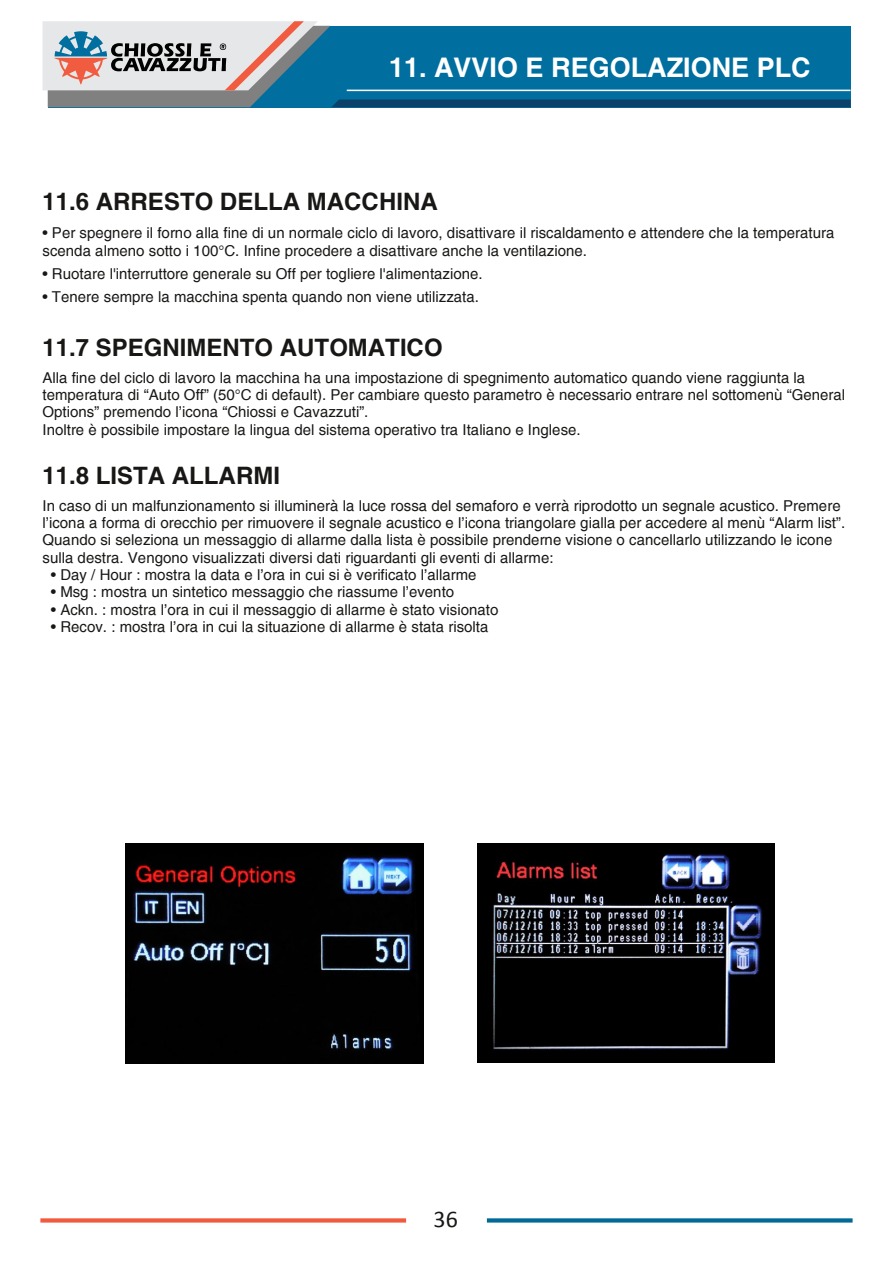
<style>
.page{position:relative;width:893px;height:1263px;background:#fff}
.page>*{position:absolute;margin:0;border:0;box-sizing:border-box;transform-origin:0 0}
.t1{font:700 27px "Helvetica";color:#fff}
.t2{font:700 24px "Helvetica";letter-spacing:.005em;color:#181715}
.t3{font:24px "Calibri";color:#181715}
.t4{font:15px/17.4px "Helvetica";letter-spacing:.005em;color:#181715}
</style>
<div class="page">
<svg style="left:489px;top:1218px;width:361px;height:4px"></svg>
<svg style="left:43px;top:1218px;width:361px;height:4px"></svg>
<svg style="left:43px;top:21px;width:807px;height:86px;background:#4588a7"></svg>
<img style="left:126px;top:843px;width:297px;height:220px">
<img style="left:477px;top:843px;width:298px;height:220px">
<h1 class="t1" style="left:389px;top:51px;width:423px">11. AVVIO E REGOLAZIONE PLC</h1>
<h2 class="t2" style="left:43px;top:187px;width:397px">11.6 ARRESTO DELLA MACCHINA</h2>
<p class="t4" style="left:43px;top:224px;width:793px">• Per spegnere il forno alla fine di un normale ciclo di lavoro, disattivare il riscaldamento e attendere che la temperatura scenda almeno sotto i 100°C. Infine procedere a disattivare anche la ventilazione.</p>
<p class="t4" style="left:43px;top:265px;width:442px">• Ruotare l'interruttore generale su Off per togliere l'alimentazione.</p>
<p class="t4" style="left:43px;top:288px;width:438px">• Tenere sempre la macchina spenta quando non viene utilizzata.</p>
<h2 class="t2" style="left:43px;top:333px;width:402px">11.7 SPEGNIMENTO AUTOMATICO</h2>
<p class="t4" style="left:43px;top:369px;width:804px">Alla fine del ciclo di lavoro la macchina ha una impostazione di spegnimento automatico quando viene raggiunta la temperatura di “Auto Off” (50°C di default). Per cambiare questo parametro è necessario entrare nel sottomenù “General Options” premendo l’icona “Chiossi e Cavazzuti”.<br>Inoltre è possibile impostare la lingua del sistema operativo tra Italiano e Inglese.</p>
<h2 class="t2" style="left:43px;top:461px;width:239px">11.8 LISTA ALLARMI</h2>
<p class="t4" style="left:43px;top:497px;width:804px">In caso di un malfunzionamento si illuminerà la luce rossa del semaforo e verrà riprodotto un segnale acustico. Premere l’icona a forma di orecchio per rimuovere il segnale acustico e l’icona triangolare gialla per accedere al menù “Alarm list”.<br>Quando si seleziona un messaggio di allarme dalla lista è possibile prenderne visione o cancellarlo utilizzando le icone sulla destra. Vengono visualizzati diversi dati riguardanti gli eventi di allarme:</p>
<p class="t4" style="left:51px;top:566px;width:427px">• Day / Hour : mostra la data e l’ora in cui si è verificato l’allarme</p>
<p class="t4" style="left:51px;top:583px;width:405px">• Msg : mostra un sintetico messaggio che riassume l’evento</p>
<p class="t4" style="left:51px;top:601px;width:449px">• Ackn. : mostra l’ora in cui il messaggio di allarme è stato visionato</p>
<p class="t4" style="left:51px;top:618px;width:439px">• Recov. : mostra l’ora in cui la situazione di allarme è stata risolta</p>
<h2 class="t3" style="left:433px;top:1209px;width:26px">36</h2>
</div>
